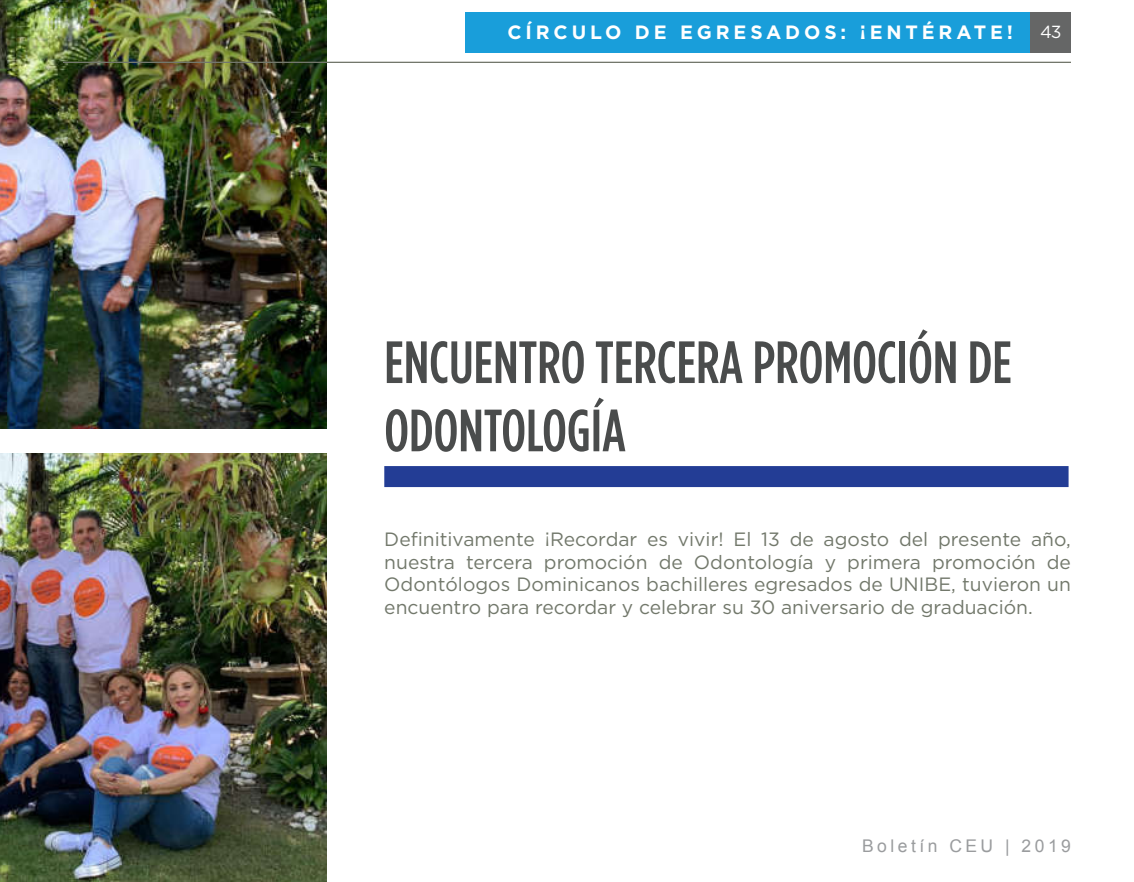
<style>
.page{position:relative;width:1134px;height:882px;background:#fff}
.page>*{position:absolute;margin:0;border:0;box-sizing:border-box;transform-origin:0 0}
.t1{font:500 condensed 59.5px/68.2px "Gotham HTF";color:#4a4c4c}
.t2{font:19.25px/22.8px "Gotham HTF";color:#72786b;text-align:justify}
.t3{font:700 19.25px "Gotham HTF";letter-spacing:.2em;color:#fff}
.t4{font:17.5px "Arial";letter-spacing:.2em;color:#9a9c9e}
.t5{font:17.5px "Gotham HTF";color:#fff}
</style>
<div class="page">
<img style="left:0;top:453px;width:326px;height:429px">
<img style="left:0;top:0;width:326px;height:429px">
<div style="left:384px;top:466px;width:685px;height:21px;background:#233d95"></div>
<hr style="left:63px;top:62px;width:1008px;height:1px;background:#73776c">
<div style="left:465px;top:12px;width:566px;height:40px;background:#199eda"></div>
<div style="left:1031px;top:12px;width:40px;height:40px;background:#656666"></div>
<p class="t3" style="left:507px;top:21px;width:507px">CÍRCULO DE EGRESADOS: ¡ENTÉRATE!</p>
<p class="t5" style="left:1040px;top:24px;width:23px">43</p>
<h1 class="t1" style="left:384px;top:326px;width:629px">ENCUENTRO TERCERA PROMOCIÓN DE<br>ODONTOLOGÍA</h1>
<p class="t2" style="left:384px;top:528px;width:688px">Definitivamente ¡Recordar es vivir! El 13 de agosto del presente año, nuestra tercera promoción de Odontología y primera promoción de Odontólogos Dominicanos bachilleres egresados de UNIBE, tuvieron un encuentro para recordar y celebrar su 30 aniversario de graduación.</p>
<p class="t4" style="left:862px;top:839px;width:210px">Boletín CEU | 2019</p>
</div>
